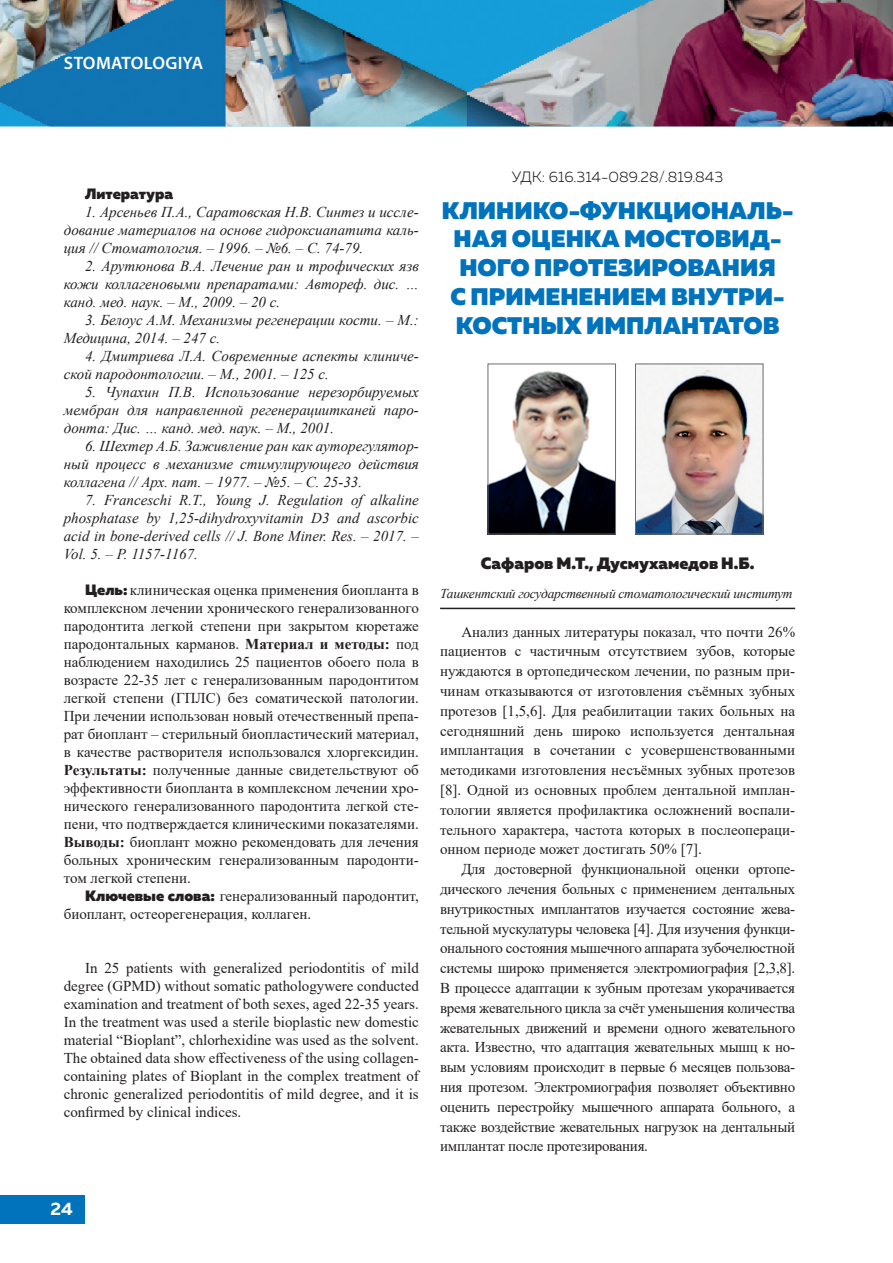
<style>
.page{position:relative;width:893px;height:1263px;background:#fff}
.page>*{position:absolute;margin:0;border:0;box-sizing:border-box;transform-origin:0 0}
.txt{font:900 24px/28.8px "Muller";color:#0073bc;text-align:center}
.t1{font:600 18px "Myriad Pro";letter-spacing:.01em;color:#fff}
.t2{font:700 18px "Muller";color:#fff}
.txt-2{font:900 16.5px "Muller";color:#231f20}
.txt-3{font:15px/18px "Times New Roman";color:#231f20;text-align:justify}
.txt-4{font:italic 15px/18px "Times New Roman";color:#231f20;text-align:justify}
.txt-5{font:300 15px "Muller";color:#231f20}
.txt-6{font:900 15px "Muller";color:#231f20}
.txt-7{font:italic 13.5px "Times New Roman";letter-spacing:-.02em;color:#231f20}
.s1{font-family:"Muller";font-weight:900}
.s2{font-weight:700}
</style>
<div class="page">
<div style="left:0;top:1195px;width:84px;height:28px;background:#0073bc"></div>
<img style="left:0;top:0;width:893px;height:126px">
<img style="left:490px;top:371px;width:124px;height:161px">
<div style="left:488px;top:364px;width:128px;height:170px;border:1px solid #6c6d70"></div>
<img style="left:637px;top:366px;width:124px;height:166px">
<div style="left:635px;top:364px;width:128px;height:170px;border:1px solid #6c6d70"></div>
<hr style="left:440px;top:608px;width:355px;height:1px;background:#231f20">
<p class="t1" style="left:64px;top:51px;width:141px">STOMATOLOGIYA</p>
<p class="txt-6" style="left:85px;top:184px;width:90px">Литература</p>
<p class="txt-4" style="left:64px;top:202px;width:357px;text-indent:21px">1. Арсеньев П.А., Саратовская Н.В. Синтез и иссле&shy;дование материалов на основе гидроксиапатита каль&shy;ция // Стоматология. – 1996. – №6. – С. 74-79.</p>
<p class="txt-4" style="left:64px;top:256px;width:357px;text-indent:21px">2. Арутюнова В.А. Лечение ран и трофических язв кожи коллагеновыми препаратами: Автореф. дис. … канд. мед. наук. – М., 2009. – 20 с.</p>
<p class="txt-4" style="left:64px;top:310px;width:357px;text-indent:21px">3. Белоус A.M. Механизмы регенерации кости. – М.:<br>Медицина, 2014. – 247 с.</p>
<p class="txt-4" style="left:64px;top:346px;width:357px;text-indent:21px">4. Дмитриева Л.А. Современные аспекты клиниче&shy;ской пародонтологии. – М., 2001. – 125 с.</p>
<p class="txt-4" style="left:64px;top:382px;width:357px;text-indent:21px">5. Чупахин П.В. Использование нерезорбируемых мембран для направленной регенерациитканей паро&shy;донта: Дис. … канд. мед. наук. – М., 2001.</p>
<p class="txt-4" style="left:64px;top:436px;width:357px;text-indent:21px">6. Шехтер А.Б. Заживление ран как ауторегулятор&shy;ный процесс в механизме стимулирующего действия коллагена // Арх. пат. – 1977. – №5. – С. 25-33.</p>
<p class="txt-4" style="left:64px;top:490px;width:357px;text-indent:21px">7. Franceschi R.T., Young J. Regulation of alkaline phosphatase by 1,25-dihydroxyvitamin D3 and ascorbic acid in bone-derived cells // J. Bone Miner. Res. – 2017. – Vol. 5. – P. 1157-1167.</p>
<p class="txt-3" style="left:64px;top:580px;width:357px;text-indent:21px"><span class="s1">Цель:</span> клиническая оценка применения биопланта в комплексном лечении хронического генерализованного пародонтита легкой степени при закрытом кюретаже пародонтальных карманов. <span class="s2">Материал и методы:</span> под наблюдением находились 25 пациентов обоего пола в возрасте 22-35 лет с генерализованным пародонтитом легкой степени (ГПЛС) без соматической патологии.<br>При лечении использован новый отечественный препа&shy;рат биоплант – стерильный биопластический материал, в качестве растворителя использовался хлоргексидин.<br><span class="s2">Результаты:</span> полученные данные свидетельствуют об эффективности биопланта в комплексном лечении хро&shy;нического генерализованного пародонтита легкой сте&shy;пени, что подтверждается клиническими показателями.<br><span class="s2">Выводы:</span> биоплант можно рекомендовать для лечения больных хроническим генерализованным пародонти&shy;том легкой степени.</p>
<p class="txt-3" style="left:64px;top:886px;width:357px;text-indent:21px"><span class="s1">Ключевые слова:</span> генерализованный пародонтит, биоплант, остеорегенерация, коллаген.</p>
<p class="txt-3" style="left:64px;top:958px;width:357px;text-indent:21px">In 25 patients with generalized periodontitis of mild degree (GPMD) without somatic pathologywere conducted examination and treatment of both sexes, aged 22-35 years.<br>In the treatment was used a sterile bioplastic new domestic material “Bioplant”, chlorhexidine was used as the solvent.<br>The obtained data show effectiveness of the using collagen&shy;containing plates of Bioplant in the complex treatment of chronic generalized periodontitis of mild degree, and it is confirmed by clinical indices.</p>
<p class="t2" style="left:50px;top:1198px;width:24px">24</p>
<p class="txt-5" style="left:512px;top:168px;width:213px">УДК: 616.314-089.28/.819.843</p>
<p class="txt" style="left:442px;top:196px;width:353px">КЛИНИКО-ФУНКЦИОНАЛЬ-<br>НАЯ ОЦЕНКА МОСТОВИД-<br>НОГО ПРОТЕЗИРОВАНИЯ</p>
<p class="txt" style="left:451px;top:283px;width:336px;text-align:left">С ПРИМЕНЕНИЕМ ВНУТРИ-<br>КОСТНЫХ ИМПЛАНТАТОВ</p>
<p class="txt-2" style="left:481px;top:553px;width:275px">Сафаров М.Т., Дусмухамедов Н.Б.</p>
<p class="txt-7" style="left:440px;top:584px;width:354px">Ташкентский государственный стоматологический институт</p>
<p class="txt-3" style="left:440px;top:621px;width:357px;line-height:19.8px;text-indent:21px">Анализ данных литературы показал, что почти 26% пациентов с частичным отсутствием зубов, которые нуждаются в ортопедическом лечении, по разным при&shy;чинам отказываются от изготовления съёмных зубных протезов [1,5,6]. Для реабилитации таких больных на сегодняшний день широко используется дентальная имплантация в сочетании с усовершенствованными методиками изготовления несъёмных зубных протезов [8]. Одной из основных проблем дентальной имплан&shy;тологии является профилактика осложнений воспали&shy;тельного характера, частота которых в послеопераци&shy;онном периоде может достигать 50% [7].</p>
<p class="txt-3" style="left:440px;top:859px;width:357px;line-height:19.8px;text-indent:21px">Для достоверной функциональной оценки ортопе&shy;дического лечения больных с применением дентальных внутрикостных имплантатов изучается состояние жева&shy;тельной мускулатуры человека [4]. Для изучения функци&shy;онального состояния мышечного аппарата зубочелюстной системы широко применяется электромиография [2,3,8].<br>В процессе адаптации к зубным протезам укорачивается время жевательного цикла за счёт уменьшения количества жевательных движений и времени одного жевательного акта. Известно, что адаптация жевательных мышц к но&shy;вым условиям происходит в первые 6 месяцев пользова&shy;ния протезом. Электромиография позволяет объективно оценить перестройку мышечного аппарата больного, а также воздействие жевательных нагрузок на дентальный имплантат после протезирования.</p>
</div>
